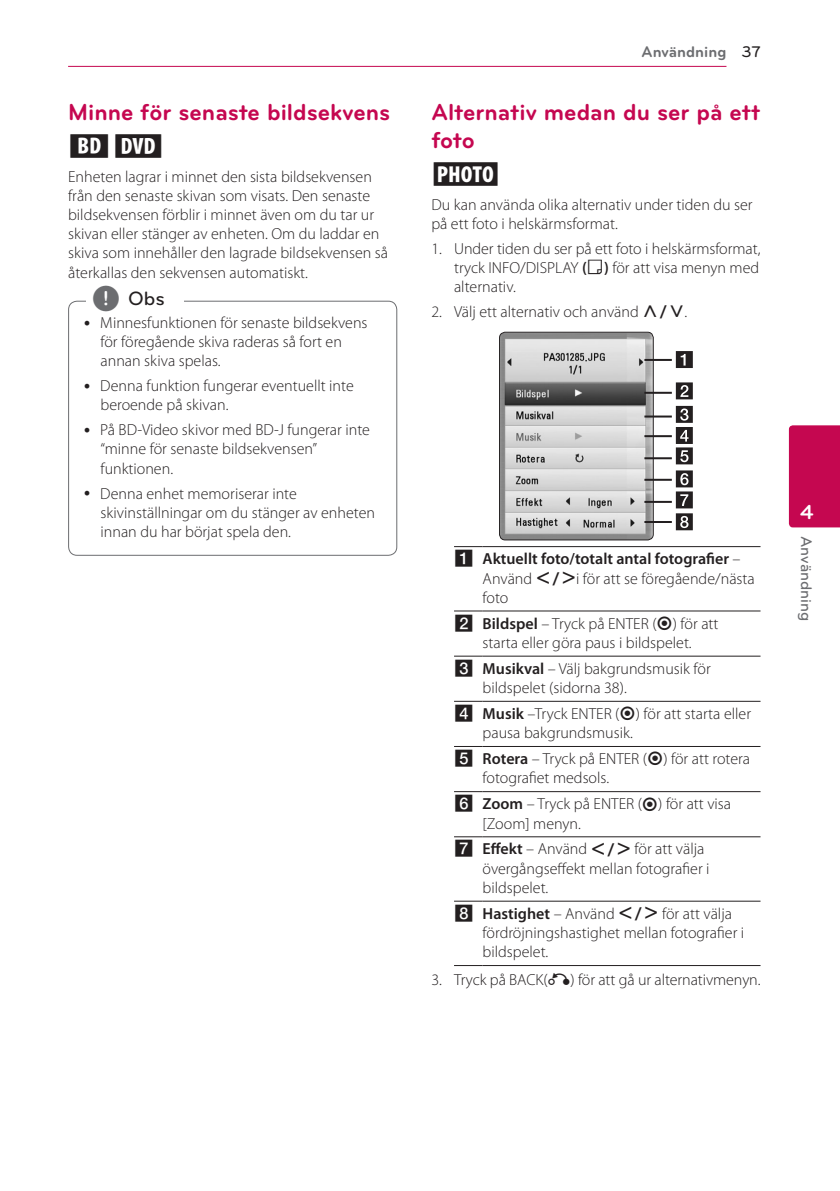
<style>
.page{position:relative;width:840px;height:1191px;background:#fff}
.page>*{position:absolute;margin:0;border:0;box-sizing:border-box;transform-origin:0 0}
.Title_2{font:700 24px/28px "Bryant LG";color:#c50750}
.Content_text_Light{font:24px "UPSYS Common";color:#231f20}
.t1{font:700 21px "Bryant LG";color:#fff}
.t2{font:500 20px "Bryant LG";color:#231f20}
.Content_text_Light-2{font:300 16px/19.2px "Myriad Pro";color:#231f20}
.Content_text_SemiBol{font:300 16px/19.2px "Myriad Pro";color:#231f20}
.Content_text_Num{font:300 16px/19.2px "Myriad Pro";color:#231f20;text-align:justify}
.t3{font:700 16px "Bryant LG";color:#6c6d70}
.t4{font:500 16px "Bryant LG";color:#6c6d70}
.Content_text_Light-3{font:16px "UPSYS Boxed Number";color:#231f20}
.s1{font-family:"UPSYS Common";font-weight:400;font-size:30px;color:#6c6d70}
.s2{font-weight:500;color:#231f20}
.s3{font-weight:600}
.s4{font-family:"UPSYS Common";font-weight:400}
</style>
<div class="page">
<hr style="left:68px;top:66px;width:658px;height:1px;background:#c50750">
<div style="left:788px;top:425px;width:51px;height:102px;background:#c50750"></div>
<div style="left:68px;top:301px;width:329px;height:255px;border:1px solid #6c6d70;border-radius:9px"></div>
<div style="left:86px;top:295px;width:97px;height:20px;background:#fff"></div>
<img style="left:500px;top:332px;width:153px;height:208px">
<div style="left:498px;top:332px;width:155px;height:208px;border:1px solid #231f20;border-radius:6px"></div>
<svg style="left:675px;top:351px;width:17px;height:17px"></svg>
<svg style="left:675px;top:406px;width:17px;height:58px"></svg>
<svg style="left:675px;top:382px;width:17px;height:17px"></svg>
<svg style="left:675px;top:470px;width:17px;height:60px"></svg>
<hr style="left:644px;top:359px;width:27px;height:2px;background:#231f20">
<hr style="left:644px;top:392px;width:27px;height:2px;background:#231f20">
<hr style="left:644px;top:415px;width:27px;height:2px;background:#231f20">
<hr style="left:644px;top:435px;width:27px;height:2px;background:#231f20">
<hr style="left:644px;top:457px;width:27px;height:2px;background:#231f20">
<hr style="left:644px;top:479px;width:27px;height:2px;background:#231f20">
<hr style="left:644px;top:501px;width:27px;height:2px;background:#231f20">
<hr style="left:644px;top:521px;width:27px;height:2px;background:#231f20">
<svg style="left:454px;top:546px;width:28px;height:1px"></svg>
<hr style="left:482px;top:546px;width:278px;height:1px;background:#231f20">
<svg style="left:454px;top:610px;width:28px;height:1px"></svg>
<hr style="left:482px;top:610px;width:278px;height:1px;background:#231f20">
<svg style="left:454px;top:655px;width:28px;height:1px"></svg>
<hr style="left:482px;top:655px;width:278px;height:1px;background:#231f20">
<svg style="left:454px;top:701px;width:28px;height:1px"></svg>
<hr style="left:482px;top:701px;width:278px;height:1px;background:#231f20">
<svg style="left:454px;top:746px;width:28px;height:1px"></svg>
<hr style="left:482px;top:746px;width:278px;height:1px;background:#231f20">
<svg style="left:454px;top:791px;width:28px;height:1px"></svg>
<hr style="left:482px;top:791px;width:278px;height:1px;background:#231f20">
<svg style="left:454px;top:836px;width:28px;height:1px"></svg>
<hr style="left:482px;top:836px;width:278px;height:1px;background:#231f20">
<svg style="left:454px;top:900px;width:28px;height:1px"></svg>
<hr style="left:482px;top:900px;width:278px;height:1px;background:#231f20">
<svg style="left:454px;top:965px;width:28px;height:1px"></svg>
<hr style="left:482px;top:965px;width:278px;height:1px;background:#231f20">
<p class="Title_2" style="left:68px;top:98px;width:323px">Minne för senaste bildsekvens</p>
<p class="Content_text_Light" style="left:68px;top:132px;width:98px">ER</p>
<p class="Content_text_Light-2" style="left:68px;top:167px;width:321px">Enheten lagrar i minnet den sista bildsekvensen från den senaste skivan som visats. Den senaste bildsekvensen förblir i minnet även om du tar ur skivan eller stänger av enheten. Om du laddar en skiva som innehåller den lagrade bildsekvensen så återkallas den sekvensen automatiskt.</p>
<p class="Content_text_Light-2" style="left:100px;top:313px;width:269px">Minnesfunktionen för senaste bildsekvens för föregående skiva raderas så fort en annan skiva spelas.</p>
<p class="Content_text_Light-2" style="left:100px;top:376px;width:255px">Denna funktion fungerar eventuellt inte beroende på skivan.</p>
<p class="Content_text_Light-2" style="left:100px;top:420px;width:271px">På BD-Video skivor med BD-J fungerar inte “minne för senaste bildsekvensen” funktionen.</p>
<p class="Content_text_Light-2" style="left:100px;top:483px;width:276px">Denna enhet memoriserar inte skivinställningar om du stänger av enheten innan du har börjat spela den.</p>
<p class="t2" style="left:92px;top:286px;width:74px"><span class="s1">,</span> Obs</p>
<p class="t3" style="left:641px;top:42px;width:120px">Användning <span class="s2">37</span></p>
<p class="Title_2" style="left:431px;top:98px;width:330px">Alternativ medan du ser på ett foto</p>
<p class="Content_text_Light" style="left:431px;top:160px;width:70px">I</p>
<p class="Content_text_Light-2" style="left:431px;top:195px;width:323px">Du kan använda olika alternativ under tiden du ser på ett foto i helskärmsformat.</p>
<p class="Content_text_Num" style="left:454px;top:239px;width:308px;text-indent:-23px">1. Under tiden du ser på ett foto i helskärmsformat, tryck INFO/DISPLAY <span class="s3">(</span><span class="s4">M</span><span class="s3">)</span> för att visa menyn med alternativ.</p>
<p class="Content_text_Num" style="left:431px;top:302px;width:257px">2. Välj ett alternativ och använd <span class="s4">W/S</span>.</p>
<p class="Content_text_Light-3" style="left:454px;top:550px;width:21px">A</p>
<p class="Content_text_SemiBol" style="left:482px;top:549px;width:273px"><span class="s3">Aktuellt foto/totalt antal fotografier</span> –<br>Använd <span class="s4">A/D</span>i för att se föregående/nästa foto</p>
<p class="Content_text_Light-3" style="left:454px;top:614px;width:21px">B</p>
<p class="Content_text_SemiBol" style="left:482px;top:613px;width:237px"><span class="s3">Bildspel</span> – Tryck på ENTER (<span class="s4">B</span>) för att starta eller göra paus i bildspelet.</p>
<p class="Content_text_Light-3" style="left:454px;top:659px;width:21px">C</p>
<p class="Content_text_SemiBol" style="left:482px;top:658px;width:229px"><span class="s3">Musikval</span> – Välj bakgrundsmusik för bildspelet (sidorna 38).</p>
<p class="Content_text_Light-3" style="left:454px;top:704px;width:21px">D</p>
<p class="Content_text_SemiBol" style="left:482px;top:704px;width:270px"><span class="s3">Musik</span> –Tryck ENTER (<span class="s4">B</span>) för att starta eller pausa bakgrundsmusik.</p>
<p class="Content_text_Light-3" style="left:454px;top:750px;width:21px">E</p>
<p class="Content_text_SemiBol" style="left:482px;top:749px;width:269px"><span class="s3">Rotera</span> – Tryck på ENTER (<span class="s4">B</span>) för att rotera fotografiet medsols.</p>
<p class="Content_text_Light-3" style="left:454px;top:795px;width:21px">F</p>
<p class="Content_text_SemiBol" style="left:482px;top:794px;width:250px"><span class="s3">Zoom</span> – Tryck på ENTER (<span class="s4">B</span>) för att visa [Zoom] menyn.</p>
<p class="Content_text_Light-3" style="left:454px;top:840px;width:21px">G</p>
<p class="Content_text_SemiBol" style="left:482px;top:839px;width:228px"><span class="s3">Effekt</span> – Använd <span class="s4">A/D</span> för att välja övergångseffekt mellan fotografier i bildspelet.</p>
<p class="Content_text_Light-3" style="left:454px;top:904px;width:21px">H</p>
<p class="Content_text_SemiBol" style="left:482px;top:903px;width:263px"><span class="s3">Hastighet</span> – Använd <span class="s4">A/D</span> för att välja fördröjningshastighet mellan fotografier i bildspelet.</p>
<p class="Content_text_Num" style="left:431px;top:970px;width:330px">3. Tryck på BACK(<span class="s4">X</span>) för att gå ur alternativmenyn.</p>
<h2 class="t1" style="left:799px;top:499px;width:15px">4</h2>
<p class="t4" style="left:815px;top:536px;width:87px;rotate:90deg">Användning</p>
</div>
